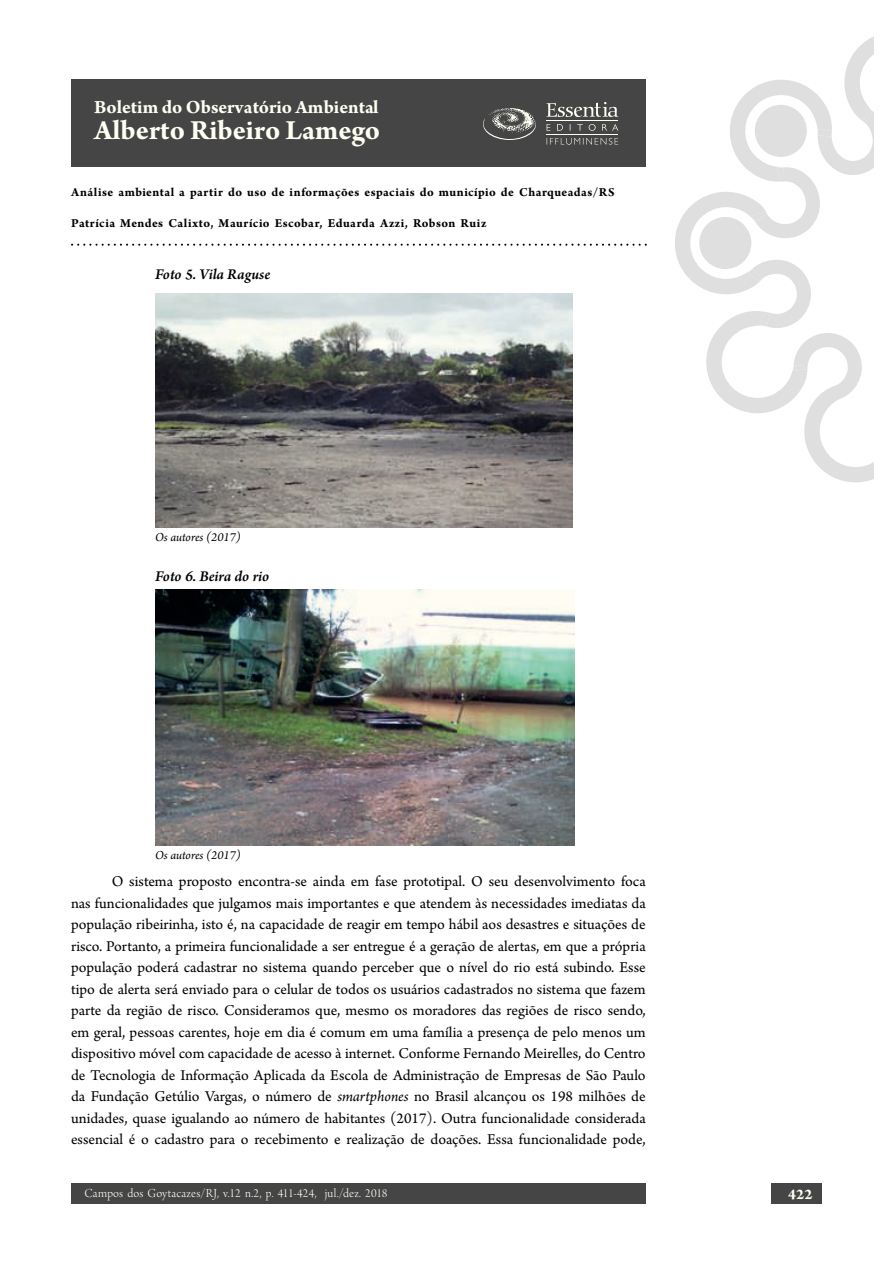
<style>
.page{position:relative;width:893px;height:1263px;background:#fff}
.page>*{position:absolute;margin:0;border:0;box-sizing:border-box;transform-origin:0 0}
.t1{font:700 29.4px "Arno Pro";color:#fffff4}
.t2{font:700 19.65px "Arno Pro";color:#fffff4}
.t3{font:15.75px/21.5px "Arno Pro";color:#000;text-align:justify}
.t4{font:italic 600 15.75px "Arno Pro";letter-spacing:-.005em;color:#000}
.t5{font:700 15.75px "Arno Pro";color:#fffff4}
.t6{font:700 12.9px "Arno Pro";letter-spacing:.035em;color:#000}
.t7{font:12.9px "Arno Pro Light Display";letter-spacing:.01em;color:#fffff4}
.t8{font:italic 12.9px "Arno Pro";letter-spacing:-.005em;color:#000}
.s1{font-style:italic}
.s2{color:#252427}
</style>
<div class="page">
<div style="left:71px;top:79px;width:574px;height:88px;background:#454545"></div>
<svg style="left:546px;top:138px;width:72px;height:7px"></svg>
<svg style="left:546px;top:124px;width:72px;height:7px"></svg>
<hr style="left:546px;top:120px;width:72px;height:1px;background:#fffff4">
<svg style="left:546px;top:102px;width:72px;height:15px"></svg>
<hr style="left:546px;top:134px;width:72px;height:1px;background:#fffff4">
<svg style="left:483px;top:108px;width:53px;height:32px"></svg>
<div style="left:71px;top:1183px;width:574px;height:21px;background:#454545"></div>
<svg style="left:71px;top:244px;width:575px;height:2px"></svg>
<svg style="left:675px;top:37px;width:198px;height:445px"></svg>
<svg style="left:817px;top:129px;width:14px;height:8px"></svg>
<svg style="left:777px;top:167px;width:7px;height:14px"></svg>
<svg style="left:752px;top:211px;width:15px;height:11px"></svg>
<svg style="left:747px;top:269px;width:15px;height:12px"></svg>
<svg style="left:759px;top:313px;width:11px;height:13px"></svg>
<svg style="left:793px;top:365px;width:14px;height:6px"></svg>
<svg style="left:863px;top:109px;width:10px;height:14px"></svg>
<div style="left:771px;top:1183px;width:50px;height:21px;background:#454545"></div>
<img style="left:155px;top:293px;width:417px;height:234px">
<img style="left:155px;top:590px;width:419px;height:256px">
<p class="t2" style="left:94px;top:99px;width:286px">Boletim do Observatório Ambiental</p>
<h1 class="t1" style="left:94px;top:119px;width:287px">Alberto Ribeiro Lamego</h1>
<p class="t6" style="left:71px;top:188px;width:545px">Análise ambiental a partir do uso de informações espaciais do município de Charqueadas/RS</p>
<p class="t6" style="left:71px;top:218px;width:417px">Patrícia Mendes Calixto, Maurício Escobar, Eduarda Azzi, Robson Ruiz</p>
<p class="t4" style="left:155px;top:267px;width:116px">Foto 5. Vila Raguse</p>
<p class="t8" style="left:155px;top:531px;width:87px">Os autores (2017)</p>
<p class="t4" style="left:155px;top:568px;width:116px">Foto 6. Beira do rio</p>
<p class="t8" style="left:155px;top:849px;width:87px">Os autores (2017)</p>
<p class="t3" style="left:71px;top:871px;width:576px;text-indent:41px">O sistema proposto encontra-se ainda em fase prototipal. O seu desenvolvimento foca nas funcionalidades que julgamos mais importantes e que atendem às necessidades imediatas da população ribeirinha, isto é, na capacidade de reagir em tempo hábil aos desastres e situações de risco. Portanto, a primeira funcionalidade a ser entregue é a geração de alertas, em que a própria população poderá cadastrar no sistema quando perceber que o nível do rio está subindo. Esse tipo de alerta será enviado para o celular de todos os usuários cadastrados no sistema que fazem parte da região de risco. Consideramos que, mesmo os moradores das regiões de risco sendo, em geral, pessoas carentes, hoje em dia é comum em uma família a presença de pelo menos um dispositivo móvel com capacidade de acesso à internet. Conforme Fernando Meirelles, do Centro de Tecnologia de Informação Aplicada da Escola de Administração de Empresas de São Paulo da Fundação Getúlio Vargas, o número de <span class="s1">smartphones</span> no Brasil alcançou os 198 milhões de unidades, quase igualando ao número de habitantes (2017<span class="s2">)</span>. Outra funcionalidade considerada essencial é o cadastro para o recebimento e realização de doações. Essa funcionalidade pode,</p>
<p class="t7" style="left:84px;top:1188px;width:304px">Campos dos Goytacazes/RJ, v.12 n.2, p. 411-424, jul./dez. 2018</p>
<p class="t5" style="left:788px;top:1188px;width:26px">422</p>
</div>
